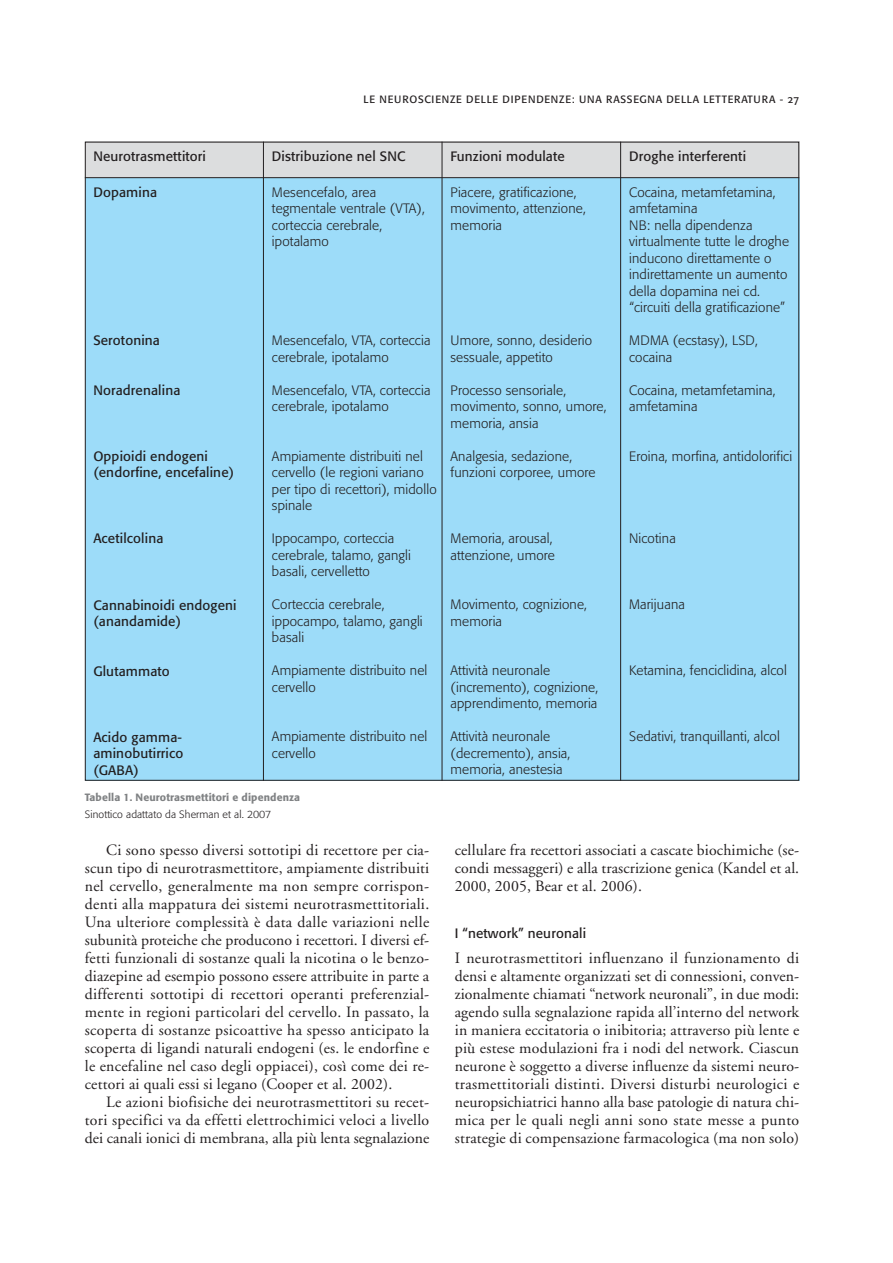
<style>
.page{position:relative;width:893px;height:1263px;background:#fff}
.page>*{position:absolute;margin:0;border:0;box-sizing:border-box;transform-origin:0 0}
.t1{font:15.75px/18px "Adobe Garamond";letter-spacing:.01em;color:#231f20;text-align:justify}
.t2{font:300 13.5px/16.5px "Formata";letter-spacing:.01em;color:#231f20}
.t3{font:13.5px/16.5px "Formata";letter-spacing:.01em;color:#231f20}
.t4{font:10.5px "Formata";letter-spacing:.07em;color:#231f20}
.t5{font:500 10.5px "Formata";letter-spacing:.01em;color:#808284}
.t6{font:300 10.5px "Formata";letter-spacing:.01em;color:#231f20}
.s1{font-family:"Formata Regular SC"}
</style>
<div class="page">
<div style="left:85px;top:178px;width:714px;height:603px;background:#9ddcf9"></div>
<div style="left:85px;top:142px;width:714px;height:36px;background:#dcddde"></div>
<hr style="left:85px;top:177px;width:714px;height:1px;background:#231f20">
<hr style="left:442px;top:142px;width:1px;height:639px;background:#231f20">
<hr style="left:620px;top:142px;width:1px;height:639px;background:#231f20">
<hr style="left:263px;top:142px;width:1px;height:639px;background:#231f20">
<p class="t4" style="left:364px;top:95px;width:437px">LE NEUROSCIENZE DELLE DIPENDENZE: UNA RASSEGNA DELLA LETTERATURA - <span class="s1">27</span></p>
<p class="t3" style="left:93px;top:149px;width:114px">Neurotrasmettitori</p>
<p class="t3" style="left:272px;top:149px;width:135px">Distribuzione nel SNC</p>
<p class="t3" style="left:451px;top:149px;width:116px">Funzioni modulate</p>
<p class="t3" style="left:629px;top:149px;width:118px">Droghe interferenti</p>
<p class="t3" style="left:93px;top:185px;width:65px">Dopamina</p>
<p class="t3" style="left:93px;top:333px;width:68px">Serotonina</p>
<p class="t3" style="left:93px;top:383px;width:89px">Noradrenalina</p>
<p class="t3" style="left:93px;top:449px;width:142px">Oppioidi endogeni (endorfine, encefaline)</p>
<p class="t3" style="left:93px;top:531px;width:72px">Acetilcolina</p>
<p class="t3" style="left:93px;top:597px;width:145px">Cannabinoidi endogeni (anandamide)</p>
<p class="t3" style="left:93px;top:663px;width:78px">Glutammato</p>
<p class="t3" style="left:93px;top:729px;width:92px;text-align:justify">Acido gamma&shy;aminobutirrico (GABA)</p>
<p class="t2" style="left:272px;top:185px;width:154px">Mesencefalo, area tegmentale ventrale (VTA), corteccia cerebrale, ipotalamo</p>
<p class="t2" style="left:451px;top:185px;width:137px">Piacere, gratificazione, movimento, attenzione, memoria</p>
<p class="t2" style="left:272px;top:333px;width:160px">Mesencefalo, VTA, corteccia cerebrale, ipotalamo</p>
<p class="t2" style="left:272px;top:383px;width:160px">Mesencefalo, VTA, corteccia cerebrale, ipotalamo</p>
<p class="t2" style="left:272px;top:449px;width:166px">Ampiamente distribuiti nel cervello (le regioni variano per tipo di recettori), midollo spinale</p>
<p class="t2" style="left:272px;top:531px;width:141px">Ippocampo, corteccia cerebrale, talamo, gangli basali, cervelletto</p>
<p class="t2" style="left:272px;top:597px;width:152px">Corteccia cerebrale, ippocampo, talamo, gangli basali</p>
<p class="t2" style="left:272px;top:663px;width:157px">Ampiamente distribuito nel cervello</p>
<p class="t2" style="left:272px;top:729px;width:157px">Ampiamente distribuito nel cervello</p>
<p class="t2" style="left:451px;top:333px;width:143px">Umore, sonno, desiderio sessuale, appetito</p>
<p class="t2" style="left:451px;top:383px;width:158px">Processo sensoriale, movimento, sonno, umore, memoria, ansia</p>
<p class="t2" style="left:451px;top:449px;width:147px">Analgesia, sedazione, funzioni corporee, umore</p>
<p class="t2" style="left:451px;top:531px;width:106px">Memoria, arousal, attenzione, umore</p>
<p class="t2" style="left:451px;top:597px;width:138px">Movimento, cognizione, memoria</p>
<p class="t2" style="left:451px;top:663px;width:149px">Attività neuronale (incremento), cognizione, apprendimento, memoria</p>
<p class="t2" style="left:451px;top:729px;width:121px">Attività neuronale (decremento), ansia, memoria, anestesia</p>
<p class="t2" style="left:629px;top:185px;width:161px">Cocaina, metamfetamina, amfetamina<br>NB: nella dipendenza virtualmente tutte le droghe inducono direttamente o indirettamente un aumento della dopamina nei cd. “circuiti della gratificazione”</p>
<p class="t2" style="left:629px;top:333px;width:130px">MDMA (ecstasy), LSD, cocaina</p>
<p class="t2" style="left:629px;top:383px;width:148px">Cocaina, metamfetamina, amfetamina</p>
<p class="t2" style="left:629px;top:449px;width:165px">Eroina, morfina, antidolorifici</p>
<p class="t2" style="left:629px;top:531px;width:48px">Nicotina</p>
<p class="t2" style="left:629px;top:597px;width:57px">Marijuana</p>
<p class="t2" style="left:629px;top:663px;width:159px">Ketamina, fenciclidina, alcol</p>
<p class="t2" style="left:629px;top:729px;width:152px">Sedativi, tranquillanti, alcol</p>
<p class="t5" style="left:85px;top:793px;width:217px">Tabella 1. Neurotrasmettitori e dipendenza</p>
<p class="t6" style="left:85px;top:809px;width:188px">Sinottico adattato da Sherman et al. 2007</p>
<p class="t1" style="left:85px;top:842px;width:346px;text-indent:21px">Ci sono spesso diversi sottotipi di recettore per cia&shy;scun tipo di neurotrasmettitore, ampiamente distribuiti nel cervello, generalmente ma non sempre corrispon&shy;denti alla mappatura dei sistemi neurotrasmettitoriali.<br>Una ulteriore complessità è data dalle variazioni nelle subunità proteiche che producono i recettori. I diversi ef&shy;fetti funzionali di sostanze quali la nicotina o le benzo&shy;diazepine ad esempio possono essere attribuite in parte a differenti sottotipi di recettori operanti preferenzial&shy;mente in regioni particolari del cervello. In passato, la scoperta di sostanze psicoattive ha spesso anticipato la scoperta di ligandi naturali endogeni (es. le endorfine e le encefaline nel caso degli oppiacei), così come dei re&shy;cettori ai quali essi si legano (Cooper et al. 2002).</p>
<p class="t1" style="left:85px;top:1094px;width:346px;text-indent:21px">Le azioni biofisiche dei neurotrasmettitori su recet&shy;tori specifici va da effetti elettrochimici veloci a livello dei canali ionici di membrana, alla più lenta segnalazione</p>
<p class="t1" style="left:455px;top:842px;width:346px">cellulare fra recettori associati a cascate biochimiche (se&shy;condi messaggeri) e alla trascrizione genica (Kandel et al.<br>2000, 2005, Bear et al. 2006).</p>
<p class="t3" style="left:455px;top:926px;width:133px">I “network” neuronali</p>
<p class="t1" style="left:455px;top:950px;width:346px">I neurotrasmettitori influenzano il funzionamento di densi e altamente organizzati set di connessioni, conven&shy;zionalmente chiamati “network neuronali”, in due modi: agendo sulla segnalazione rapida all’interno del network in maniera eccitatoria o inibitoria; attraverso più lente e più estese modulazioni fra i nodi del network. Ciascun neurone è soggetto a diverse influenze da sistemi neuro&shy;trasmettitoriali distinti. Diversi disturbi neurologici e neuropsichiatrici hanno alla base patologie di natura chi&shy;mica per le quali negli anni sono state messe a punto strategie di compensazione farmacologica (ma non solo)</p>
</div>
